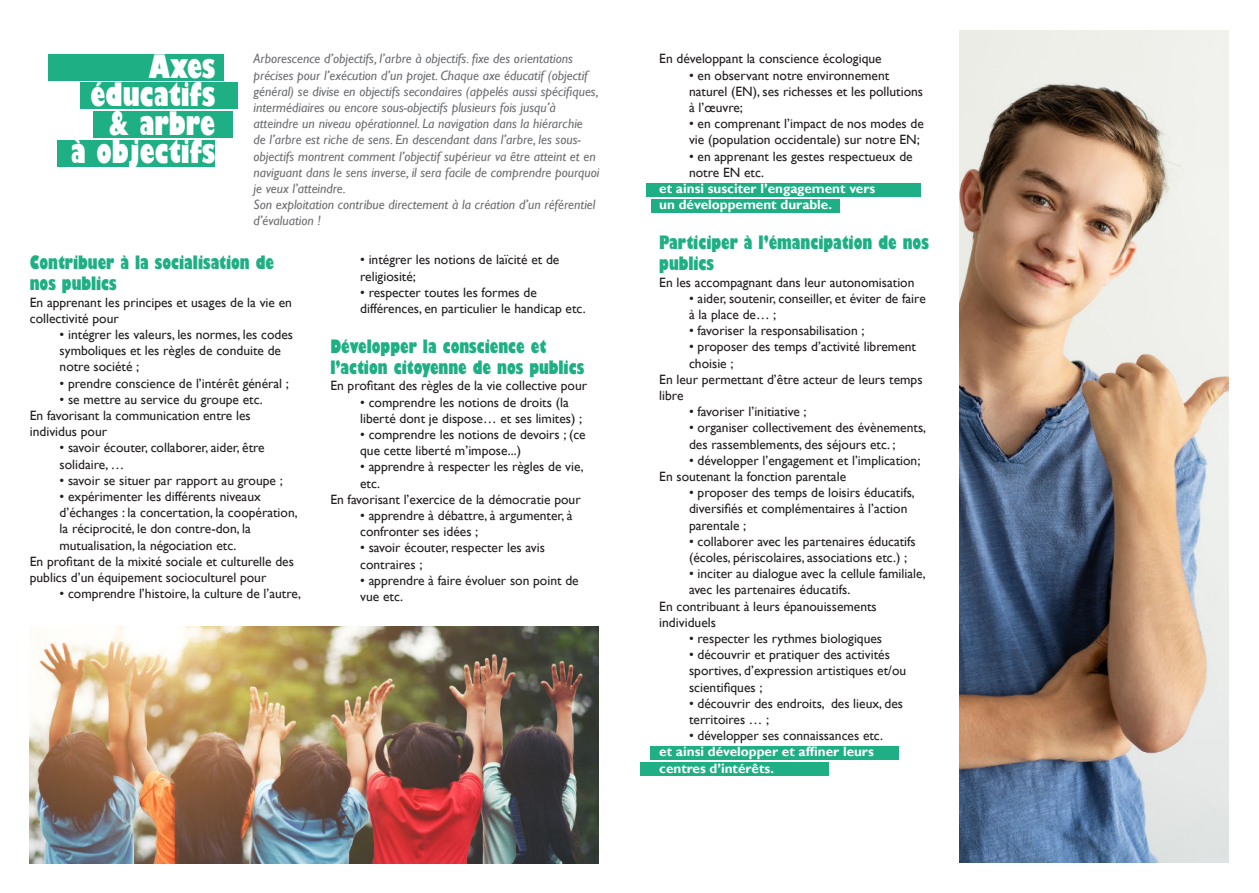
<style>
.page{position:relative;width:1259px;height:893px;background:#fff}
.page>*{position:absolute;margin:0;border:0;box-sizing:border-box;transform-origin:0 0}
.t1{font:800 condensed 31.5px/28.5px "Gill Sans";color:#fff;text-align:right}
.t2{font:800 condensed 18px/21.6px "Gill Sans";color:#1faf84}
.t3{font:13.5px/16.2px "Gill Sans";color:#231f20}
.t4{font:italic 13.5px/16.2px "Gill Sans";color:#6d6e71}
.t5{font:700 13.5px/16.2px "Gill Sans";color:#fff}
</style>
<div class="page">
<div style="left:48px;top:54px;width:176px;height:26px;background:#1faf84"></div>
<div style="left:80px;top:82px;width:157px;height:26px;background:#1faf84"></div>
<div style="left:93px;top:111px;width:139px;height:27px;background:#1faf84"></div>
<div style="left:57px;top:141px;width:158px;height:26px;background:#1faf84"></div>
<div style="left:646px;top:183px;width:274px;height:13px;background:#1faf84"></div>
<div style="left:651px;top:199px;width:188px;height:14px;background:#1faf84"></div>
<div style="left:650px;top:746px;width:248px;height:13px;background:#1faf84"></div>
<div style="left:640px;top:762px;width:188px;height:14px;background:#1faf84"></div>
<img style="left:30px;top:626px;width:569px;height:237px">
<img style="left:960px;top:31px;width:268px;height:831px">
<h1 class="t1" style="left:71px;top:54px;width:146px">Axes éducatifs &amp; arbre<br>à objectifs</h1>
<p class="t4" style="left:253px;top:51px;width:347px">Arborescence d’objectifs, l’arbre à objectifs. fixe des orientations précises pour l’exécution d’un projet. Chaque axe éducatif (objectif général) se divise en objectifs secondaires (appelés aussi spécifiques, intermédiaires ou encore sous-objectifs plusieurs fois jusqu’à atteindre un niveau opérationnel. La navigation dans la hiérarchie<br>de l’arbre est riche de sens. En descendant dans l’arbre, les sous&shy;objectifs montrent comment l’objectif supérieur va être atteint et en naviguant dans le sens inverse, il sera facile de comprendre pourquoi je veux l’atteindre.<br>Son exploitation contribue directement à la création d’un référentiel d’évaluation !</p>
<h2 class="t2" style="left:30px;top:253px;width:246px">Contribuer à la socialisation de nos publics</h2>
<p class="t3" style="left:30px;top:295px;width:264px">En apprenant les principes et usages de la vie en collectivité pour</p>
<p class="t3" style="left:60px;top:327px;width:235px">• intégrer les valeurs, les normes, les codes symboliques et les règles de conduite de notre société ;</p>
<p class="t3" style="left:60px;top:376px;width:231px">• prendre conscience de l’intérêt général ;</p>
<p class="t3" style="left:30px;top:392px;width:234px;text-indent:30px">• se mettre au service du groupe etc.<br>En favorisant la communication entre les individus pour</p>
<p class="t3" style="left:60px;top:441px;width:207px">• savoir écouter, collaborer, aider, être solidaire, …</p>
<p class="t3" style="left:60px;top:473px;width:225px">• savoir se situer par rapport au groupe ;</p>
<p class="t3" style="left:60px;top:489px;width:203px">• expérimenter les différents niveaux</p>
<p class="t3" style="left:60px;top:505px;width:240px">d’échanges : la concertation, la coopération,</p>
<p class="t3" style="left:60px;top:522px;width:193px">la réciprocité, le don contre-don, la</p>
<p class="t3" style="left:60px;top:538px;width:178px">mutualisation, la négociation etc.</p>
<p class="t3" style="left:30px;top:553px;width:266px">En profitant de la mixité sociale et culturelle des</p>
<p class="t3" style="left:30px;top:570px;width:238px">publics d’un équipement socioculturel pour</p>
<p class="t3" style="left:60px;top:586px;width:243px">• comprendre l’histoire, la culture de l’autre,</p>
<p class="t3" style="left:360px;top:253px;width:201px">• intégrer les notions de laïcité et de religiosité;</p>
<p class="t3" style="left:360px;top:285px;width:227px">• respecter toutes les formes de différences, en particulier le handicap etc.</p>
<h2 class="t2" style="left:330px;top:337px;width:255px">Développer la conscience et l’action citoyenne de nos publics</h2>
<p class="t3" style="left:330px;top:378px;width:258px">En profitant des règles de la vie collective pour</p>
<p class="t3" style="left:360px;top:395px;width:224px">• comprendre les notions de droits (la liberté dont je dispose… et ses limites) ;</p>
<p class="t3" style="left:360px;top:427px;width:227px">• comprendre les notions de devoirs ; (ce que cette liberté m’impose...)</p>
<p class="t3" style="left:360px;top:460px;width:225px">• apprendre à respecter les règles de vie,</p>
<p class="t3" style="left:360px;top:476px;width:22px">etc.</p>
<p class="t3" style="left:330px;top:492px;width:252px">En favorisant l’exercice de la démocratie pour</p>
<p class="t3" style="left:360px;top:508px;width:214px">• apprendre à débattre, à argumenter, à confronter ses idées ;</p>
<p class="t3" style="left:360px;top:541px;width:186px">• savoir écouter, respecter les avis contraires ;</p>
<p class="t3" style="left:360px;top:573px;width:220px">• apprendre à faire évoluer son point de vue etc.</p>
<p class="t3" style="left:659px;top:52px;width:224px">En développant la conscience écologique</p>
<p class="t3" style="left:689px;top:68px;width:236px">• en observant notre environnement naturel (EN), ses richesses et les pollutions à l’œuvre;</p>
<p class="t3" style="left:689px;top:117px;width:236px">• en comprenant l’impact de nos modes de vie (population occidentale) sur notre EN;</p>
<p class="t3" style="left:689px;top:149px;width:225px">• en apprenant les gestes respectueux de notre EN etc.</p>
<p class="t5" style="left:659px;top:181px;width:217px">et ainsi susciter l’engagement vers un développement durable.</p>
<h2 class="t2" style="left:659px;top:233px;width:271px">Participer à l’émancipation de nos publics</h2>
<p class="t3" style="left:659px;top:275px;width:257px">En les accompagnant dans leur autonomisation</p>
<p class="t3" style="left:689px;top:291px;width:238px">• aider, soutenir, conseiller, et éviter de faire à la place de… ;</p>
<p class="t3" style="left:689px;top:324px;width:177px">• favoriser la responsabilisation ;</p>
<p class="t3" style="left:689px;top:340px;width:228px">• proposer des temps d’activité librement</p>
<p class="t3" style="left:689px;top:356px;width:46px">choisie ;</p>
<p class="t3" style="left:659px;top:372px;width:265px">En leur permettant d’être acteur de leurs temps</p>
<p class="t3" style="left:659px;top:388px;width:26px">libre</p>
<p class="t3" style="left:689px;top:405px;width:119px">• favoriser l’initiative ;</p>
<p class="t3" style="left:689px;top:421px;width:239px">• organiser collectivement des évènements, des rassemblements, des séjours etc. ;</p>
<p class="t3" style="left:659px;top:453px;width:263px;text-indent:30px">• développer l’engagement et l’implication;<br>En soutenant la fonction parentale</p>
<p class="t3" style="left:689px;top:486px;width:227px">• proposer des temps de loisirs éducatifs, diversifiés et complémentaires à l’action parentale ;</p>
<p class="t3" style="left:689px;top:534px;width:228px">• collaborer avec les partenaires éducatifs (écoles, périscolaires, associations etc.) ;</p>
<p class="t3" style="left:689px;top:567px;width:238px">• inciter au dialogue avec la cellule familiale,</p>
<p class="t3" style="left:689px;top:583px;width:163px">avec les partenaires éducatifs.</p>
<p class="t3" style="left:659px;top:599px;width:219px">En contribuant à leurs épanouissements</p>
<p class="t3" style="left:659px;top:615px;width:58px">individuels</p>
<p class="t3" style="left:689px;top:631px;width:195px">• respecter les rythmes biologiques</p>
<p class="t3" style="left:689px;top:648px;width:219px">• découvrir et pratiquer des activités sportives, d’expression artistiques et/ou scientifiques ;</p>
<p class="t3" style="left:689px;top:696px;width:216px">• découvrir des endroits, des lieux, des territoires … ;</p>
<p class="t3" style="left:689px;top:729px;width:195px">• développer ses connaissances etc.</p>
<p class="t5" style="left:659px;top:744px;width:216px">et ainsi développer et affiner leurs centres d’intérêts.</p>
</div>
